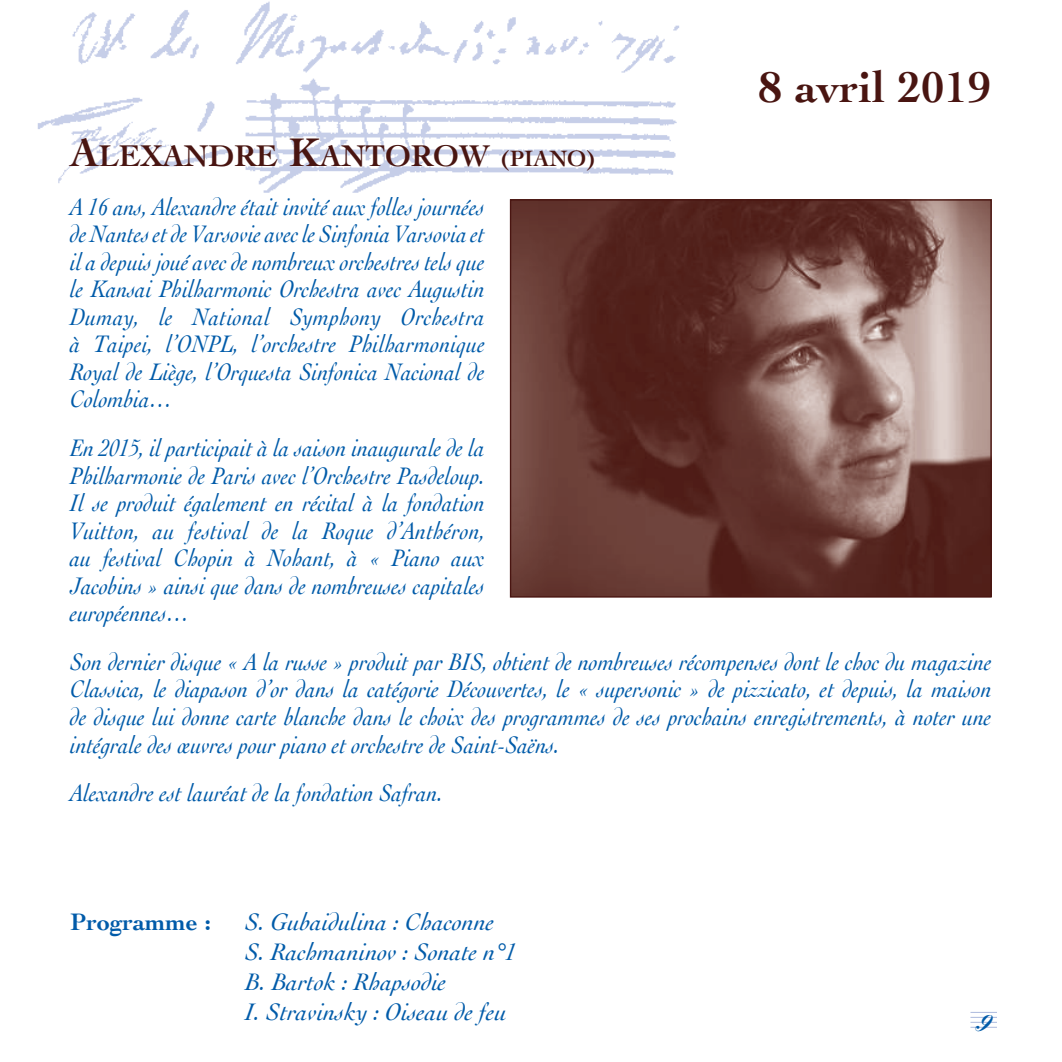
<style>
.page{position:relative;width:1062px;height:1062px;background:#fff}
.page>*{position:absolute;margin:0;border:0;box-sizing:border-box;transform-origin:0 0}
.t1{font:700 45px "Cochin";color:#491511}
.t2{font:700 31.5px "Cochin";color:#491511}
.t3{font:900 27.5px "Kuenstler Script";color:#015ba9}
.t4{font:italic 25px/27.5px "Cochin";color:#015ba9;text-align:justify;scale:.9 1}
.t5{font:italic 25px/30px "Cochin";color:#015ba9}
.t6{font:700 25px "Cochin";color:#015ba9}
.t7{font:700 23.25px "Cochin";color:#491511}
.s1{font-size:41.75px}
.s2{font-size:23.25px}
</style>
<div class="page">
<img style="left:37px;top:1px;width:643px;height:303px">
<svg style="left:970px;top:1012px;width:27px;height:16px"></svg>
<img style="left:512px;top:201px;width:477px;height:394px">
<p class="t2" style="left:70px;top:135px;width:456px"><span class="s1">A</span>LEXANDRE <span class="s1">K</span>ANTOROW <span class="s2">(PIANO</span></p>
<p class="t7" style="left:586px;top:143px;width:10px">)</p>
<h1 class="t1" style="left:759px;top:57px;width:234px">8 avril 2019</h1>
<p class="t4" style="left:70px;top:192px;width:462px">A 16 ans, Alexandre était invité aux folles journées de Nantes et de Varsovie avec le Sinfonia Varsovia et il a depuis joué avec de nombreux orchestres tels que le Kansai Philharmonic Orchestra avec Augustin Dumay, le National Symphony Orchestra à Taipei, l’ONPL, l’orchestre Philharmonique Royal de Liège, l’Orquesta Sinfonica Nacional de Colombia…</p>
<p class="t4" style="left:70px;top:433px;width:462px">En 2015, il participait à la saison inaugurale de la Philharmonie de Paris avec l’Orchestre Pasdeloup.<br>Il se produit également en récital à la fondation Vuitton, au festival de la Roque d’Anthéron, au festival Chopin à Nohant, à « Piano aux Jacobins » ainsi que dans de nombreuses capitales européennes…</p>
<p class="t4" style="left:70px;top:647px;width:1025px">Son dernier disque « A la russe » produit par BIS, obtient de nombreuses récompenses dont le choc du magazine Classica, le diapason d’or dans la catégorie Découvertes, le « supersonic » de pizzicato, et depuis, la maison de disque lui donne carte blanche dans le choix des programmes de ses prochains enregistrements, à noter une intégrale des œuvres pour piano et orchestre de Saint-Saëns.</p>
<p class="t4" style="left:70px;top:778px;width:415px">Alexandre est lauréat de la fondation Safran.</p>
<p class="t6" style="left:70px;top:905px;width:142px">Programme :</p>
<p class="t5" style="left:245px;top:905px;width:273px">S. Gubaidulina : Chaconne<br>S. Rachmaninov : Sonate n°1<br>B. Bartok : Rhapsodie<br>I. Stravinsky : Oiseau de feu</p>
<p class="t3" style="left:976px;top:1004px;width:17px">9</p>
</div>
